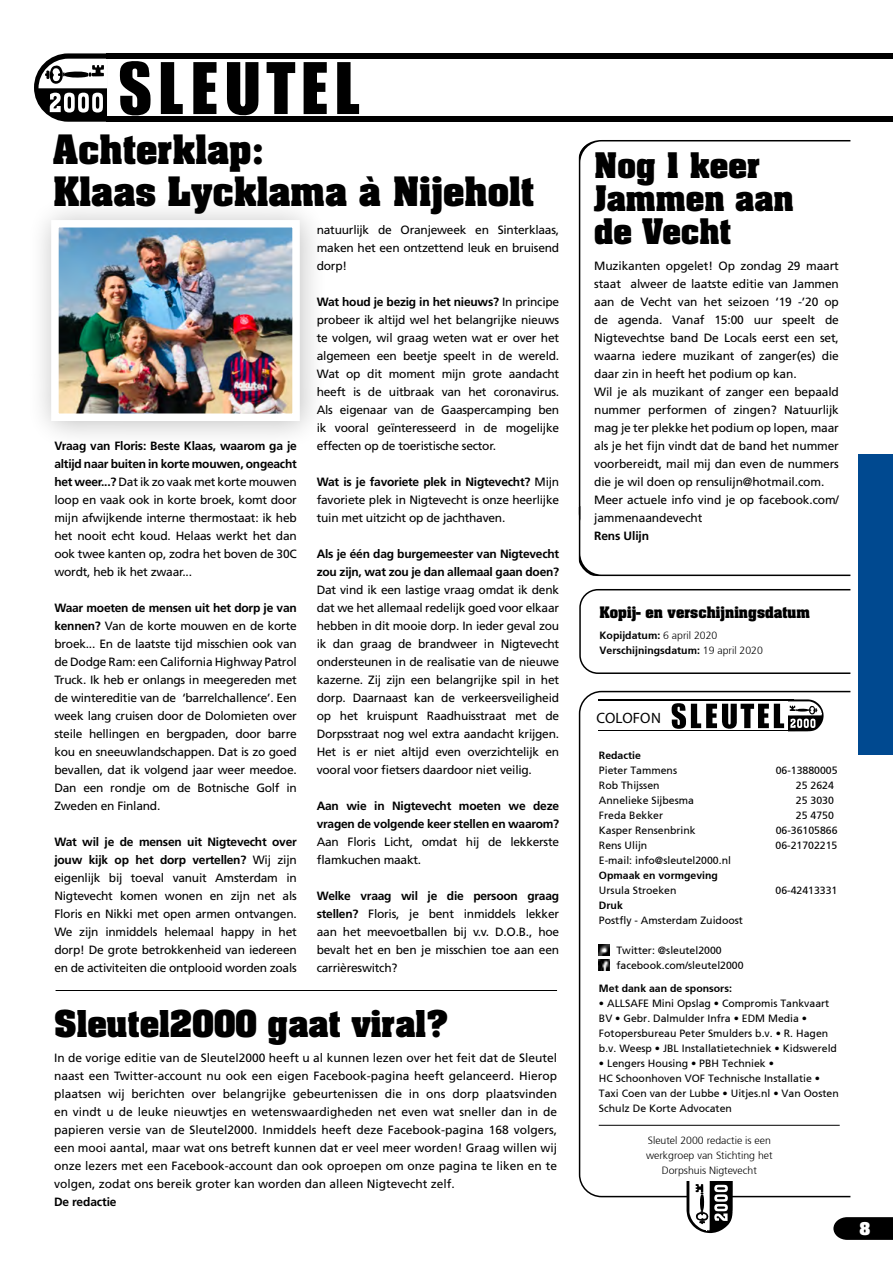
<style>
.page{position:relative;width:893px;height:1263px;background:#fff}
.page>*{position:absolute;margin:0;border:0;box-sizing:border-box;transform-origin:0 0}
.t1{font:700 34.5px/42px "Aachen";color:#000}
.t2{font:700 31.5px "Aachen";color:#000}
.t3{font:700 30px/33px "Aachen";color:#000}
.t4{font:15px "Myriad Pro";color:#000}
.t5{font:700 15px "Aachen";color:#fff}
.t6{font:700 13.5px "Aachen CE";color:#000}
.t7{font:12px/18px "Frutiger CE";letter-spacing:-.01em;color:#000;text-align:justify}
.t8{font:700 12px/18px "Frutiger CE";letter-spacing:-.02em;color:#000}
.t9{font:10.5px/15px "Frutiger Roman";color:#000}
.t10{font:700 10.5px/15px "Frutiger";color:#000}
.t11{font:300 10.5px/15px "Frutiger";color:#000;text-align:center}
.s1{font-weight:700}
.s2{font-weight:300}
</style>
<div class="page">
<div style="left:26px;top:195px;width:302px;height:255px;background:#000;opacity:.25"></div>
<img style="left:60px;top:229px;width:231px;height:183px">
<div style="left:51px;top:220px;width:249px;height:201px;border:8px solid #fff"></div>
<hr style="left:56px;top:990px;width:501px;height:1px;background:#000">
<svg style="left:34px;top:53px;width:73px;height:69px"></svg>
<svg style="left:120px;top:61px;width:31px;height:55px"></svg>
<svg style="left:161px;top:62px;width:22px;height:52px"></svg>
<svg style="left:193px;top:62px;width:24px;height:52px"></svg>
<svg style="left:227px;top:62px;width:32px;height:54px"></svg>
<svg style="left:267px;top:62px;width:28px;height:52px"></svg>
<svg style="left:304px;top:62px;width:23px;height:52px"></svg>
<svg style="left:337px;top:62px;width:22px;height:52px"></svg>
<div style="left:107px;top:53px;width:786px;height:6px;background:#000"></div>
<div style="left:107px;top:116px;width:786px;height:6px;background:#000"></div>
<svg style="left:833px;top:1217px;width:60px;height:23px"></svg>
<svg style="left:579px;top:589px;width:272px;height:85px"></svg>
<svg style="left:579px;top:691px;width:271px;height:506px"></svg>
<svg style="left:579px;top:140px;width:271px;height:364px"></svg>
<svg style="left:579px;top:504px;width:271px;height:72px"></svg>
<hr style="left:599px;top:699px;width:74px;height:2px;background:#000">
<hr style="left:599px;top:730px;width:74px;height:1px;background:#000">
<div style="left:753px;top:700px;width:34px;height:35px;background:#fff"></div>
<svg style="left:672px;top:699px;width:152px;height:35px"></svg>
<hr style="left:668px;top:730px;width:122px;height:1px;background:#000">
<hr style="left:599px;top:1125px;width:241px;height:1px;background:#000">
<svg style="left:686px;top:1181px;width:47px;height:52px"></svg>
<div style="left:858px;top:454px;width:35px;height:300px;background:#004990"></div>
<svg style="left:599px;top:944px;width:11px;height:26px"></svg>
<h1 class="t1" style="left:53px;top:128px;width:482px">Achterklap:<br>Klaas Lycklama à Nijeholt</h1>
<p class="t7" style="left:54px;top:437px;width:244px"><span class="s1">Vraag van Floris: Beste Klaas, waarom ga je altijd naar buiten in korte mouwen, ongeacht het weer...?</span> Dat ik zo vaak met korte mouwen loop en vaak ook in korte broek, komt door mijn afwijkende interne thermostaat: ik heb het nooit echt koud. Helaas werkt het dan ook twee kanten op, zodra het boven de 30C wordt, heb ik het zwaar...</p>
<p class="t7" style="left:54px;top:599px;width:244px"><span class="s1">Waar moeten de mensen uit het dorp je van kennen?</span> Van de korte mouwen en de korte broek... En de laatste tijd misschien ook van de Dodge Ram: een California Highway Patrol Truck. Ik heb er onlangs in meegereden met de wintereditie van de ‘barrelchallence’. Een week lang cruisen door de Dolomieten over steile hellingen en bergpaden, door barre kou en sneeuwlandschappen. Dat is zo goed bevallen, dat ik volgend jaar weer meedoe.<br>Dan een rondje om de Botnische Golf in Zweden en Finland.</p>
<p class="t7" style="left:54px;top:833px;width:244px"><span class="s1">Wat wil je de mensen uit Nigtevecht over jouw kijk op het dorp vertellen?</span> Wij zijn eigenlijk bij toeval vanuit Amsterdam in Nigtevecht komen wonen en zijn net als Floris en Nikki met open armen ontvangen.<br>We zijn inmiddels helemaal happy in het dorp! De grote betrokkenheid van iedereen en de activiteiten die ontplooid worden zoals</p>
<p class="t7" style="left:317px;top:221px;width:244px">natuurlijk de Oranjeweek en Sinterklaas, maken het een ontzettend leuk en bruisend dorp!</p>
<p class="t7" style="left:317px;top:293px;width:244px"><span class="s1">Wat houd je bezig in het nieuws?</span> In principe probeer ik altijd wel het belangrijke nieuws te volgen, wil graag weten wat er over het algemeen een beetje speelt in de wereld.<br>Wat op dit moment mijn grote aandacht heeft is de uitbraak van het coronavirus.<br>Als eigenaar van de Gaaspercamping ben ik vooral geïnteresseerd in de mogelijke effecten op de toeristische sector.</p>
<p class="t7" style="left:317px;top:473px;width:244px"><span class="s1">Wat is je favoriete plek in Nigtevecht?</span> Mijn favoriete plek in Nigtevecht is onze heerlijke tuin met uitzicht op de jachthaven.</p>
<p class="t8" style="left:317px;top:545px;width:244px">Als je één dag burgemeester van Nigtevecht zou zijn, wat zou je dan allemaal gaan doen?</p>
<p class="t7" style="left:317px;top:581px;width:244px">Dat vind ik een lastige vraag omdat ik denk dat we het allemaal redelijk goed voor elkaar hebben in dit mooie dorp. In ieder geval zou ik dan graag de brandweer in Nigtevecht ondersteunen in de realisatie van de nieuwe kazerne. Zij zijn een belangrijke spil in het dorp. Daarnaast kan de verkeersveiligheid op het kruispunt Raadhuisstraat met de Dorpsstraat nog wel extra aandacht krijgen.<br>Het is er niet altijd even overzichtelijk en vooral voor fietsers daardoor niet veilig.</p>
<p class="t8" style="left:317px;top:797px;width:244px">Aan wie in Nigtevecht moeten we deze vragen de volgende keer stellen en waarom?</p>
<p class="t7" style="left:317px;top:833px;width:244px">Aan Floris Licht, omdat hij de lekkerste flamkuchen maakt.</p>
<p class="t7" style="left:317px;top:887px;width:244px"><span class="s1">Welke vraag wil je die persoon graag stellen?</span> Floris, je bent inmiddels lekker aan het meevoetballen bij v.v. D.O.B., hoe bevalt het en ben je misschien toe aan een carrièreswitch?</p>
<h2 class="t2" style="left:54px;top:1001px;width:396px">Sleutel2000 gaat viral?</h2>
<p class="t7" style="left:54px;top:1049px;width:505px">In de vorige editie van de Sleutel2000 heeft u al kunnen lezen over het feit dat de Sleutel naast een Twitter-account nu ook een eigen Facebook-pagina heeft gelanceerd. Hierop plaatsen wij berichten over belangrijke gebeurtenissen die in ons dorp plaatsvinden en vindt u de leuke nieuwtjes en wetenswaardigheden net even wat sneller dan in de papieren versie van de Sleutel2000. Inmiddels heeft deze Facebook-pagina 168 volgers, een mooi aantal, maar wat ons betreft kunnen dat er veel meer worden! Graag willen wij onze lezers met een Facebook-account dan ook oproepen om onze pagina te liken en te volgen, zodat ons bereik groter kan worden dan alleen Nigtevecht zelf.</p>
<p class="t8" style="left:54px;top:1193px;width:64px">De redactie</p>
<h3 class="t3" style="left:594px;top:148px;width:201px">Nog 1 keer<br>Jammen aan de Vecht</h3>
<p class="t7" style="left:594px;top:257px;width:246px;text-align:left">Muzikanten opgelet! Op zondag 29 maart staat alweer de laatste editie van Jammen aan de Vecht van het seizoen ‘19 -’20 op de agenda. Vanaf 15:00 uur speelt de Nigtevechtse band De Locals eerst een set, waarna iedere muzikant of zanger(es) die daar zin in heeft het podium op kan.<br>Wil je als muzikant of zanger een bepaald nummer performen of zingen? Natuurlijk mag je ter plekke het podium op lopen, maar als je het fijn vindt dat de band het nummer voorbereidt, mail mij dan even de nummers die je wil doen op rensulijn@hotmail.com.<br>Meer actuele info vind je op facebook.com/ jammenaandevecht</p>
<p class="t8" style="left:594px;top:527px;width:56px">Rens Ulijn</p>
<p class="t6" style="left:600px;top:602px;width:212px">Kopij- en verschijningsdatum</p>
<p class="t10" style="left:600px;top:628px;width:165px">Kopijdatum: <span class="s2">6 april 2020<br></span>Verschijningsdatum: <span class="s2">19 april 2020</span></p>
<p class="t4" style="left:596px;top:709px;width:66px">COLOFON</p>
<p class="t10" style="left:599px;top:748px;width:44px">Redactie</p>
<p class="t9" style="left:599px;top:763px;width:80px">Pieter Tammens</p>
<p class="t9" style="left:776px;top:763px;width:63px">06-13880005</p>
<p class="t9" style="left:599px;top:778px;width:62px">Rob Thijssen</p>
<p class="t9" style="left:796px;top:778px;width:39px">25 2624</p>
<p class="t9" style="left:599px;top:793px;width:97px">Annelieke Sijbesma</p>
<p class="t9" style="left:796px;top:793px;width:39px">25 3030</p>
<p class="t9" style="left:599px;top:808px;width:66px">Freda Bekker</p>
<p class="t9" style="left:796px;top:808px;width:39px">25 4750</p>
<p class="t9" style="left:599px;top:823px;width:98px">Kasper Rensenbrink</p>
<p class="t9" style="left:776px;top:823px;width:63px">06-36105866</p>
<p class="t9" style="left:599px;top:838px;width:50px">Rens Ulijn</p>
<p class="t9" style="left:775px;top:838px;width:63px">06-21702215</p>
<p class="t9" style="left:599px;top:853px;width:134px">E-mail: info@sleutel2000.nl</p>
<p class="t10" style="left:599px;top:868px;width:121px">Opmaak en vormgeving</p>
<p class="t9" style="left:599px;top:883px;width:79px">Ursula Stroeken</p>
<p class="t9" style="left:775px;top:883px;width:63px">06-42413331</p>
<p class="t10" style="left:599px;top:898px;width:25px">Druk</p>
<p class="t9" style="left:599px;top:913px;width:146px">Postfly - Amsterdam Zuidoost</p>
<p class="t9" style="left:616px;top:943px;width:129px">Twitter: @sleutel2000 facebook.com/sleutel2000</p>
<p class="t10" style="left:599px;top:980px;width:135px">Met dank aan de sponsors:</p>
<p class="t9" style="left:599px;top:995px;width:240px">• ALLSAFE Mini Opslag • Compromis Tankvaart BV • Gebr. Dalmulder Infra • EDM Media • Fotopersbureau Peter Smulders b.v. • R. Hagen b.v. Weesp • JBL Installatietechniek • Kidswereld</p>
<p class="t9" style="left:599px;top:1055px;width:241px">• Lengers Housing • PBH Techniek •<br>HC Schoonhoven VOF Technische Installatie • Taxi Coen van der Lubbe • Uitjes.nl • Van Oosten Schulz De Korte Advocaten</p>
<p class="t11" style="left:646px;top:1133px;width:128px">Sleutel 2000 redactie is een werkgroep van Stichting het<br>Dorpshuis Nigtevecht</p>
<p class="t5" style="left:859px;top:1217px;width:12px">8</p>
</div>
